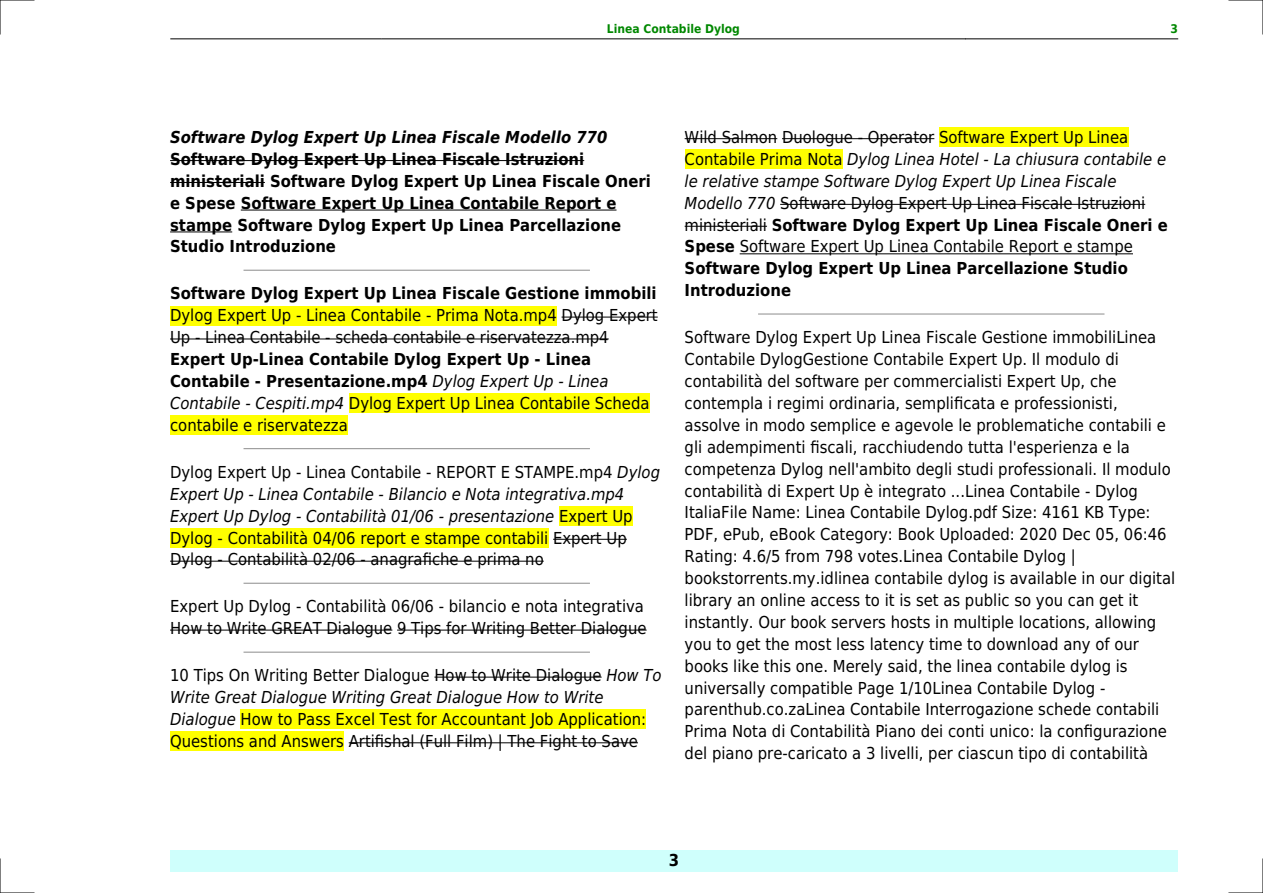
<style>
.page{position:relative;width:1263px;height:893px;background:#fff}
.page>*{position:absolute;margin:0;border:0;box-sizing:border-box;transform-origin:0 0}
.t1{font:16.5px/21.9px "DejaVu Sans Condensed";color:#000}
.t2{font:700 16.5px/21.9px "DejaVu Sans Condensed";color:#000}
.t3{font:italic 700 16.5px "DejaVu Sans Condensed";color:#000}
.t4{font:700 12px "DejaVu Sans Condensed";color:#080}
.s1{font-weight:400;font-style:italic}
.s2{font-weight:400}
.s3{font-style:italic}
.s4{font-weight:700}
</style>
<div class="page">
<hr style="left:170px;top:39px;width:211px;height:1px;background:#000">
<hr style="left:382px;top:39px;width:583px;height:1px;background:#000">
<hr style="left:965px;top:39px;width:213px;height:1px;background:#000">
<div style="left:170px;top:850px;width:1008px;height:22px;background:#cffffc"></div>
<hr style="left:170px;top:160px;width:414px;height:1px;background:#000">
<hr style="left:170px;top:182px;width:95px;height:1px;background:#000">
<hr style="left:241px;top:210px;width:375px;height:1px;background:#000">
<hr style="left:170px;top:232px;width:62px;height:1px;background:#000">
<hr style="left:244px;top:270px;width:345px;height:1px;background:#999">
<div style="left:170px;top:306px;width:387px;height:19px;background:#ff0"></div>
<hr style="left:561px;top:317px;width:97px;height:1px;background:#000">
<hr style="left:170px;top:339px;width:439px;height:1px;background:#000">
<div style="left:349px;top:394px;width:301px;height:19px;background:#ff0"></div>
<div style="left:170px;top:415px;width:178px;height:20px;background:#ff0"></div>
<hr style="left:244px;top:448px;width:345px;height:1px;background:#999">
<div style="left:559px;top:506px;width:74px;height:20px;background:#ff0"></div>
<div style="left:170px;top:528px;width:378px;height:19px;background:#ff0"></div>
<hr style="left:553px;top:539px;width:74px;height:1px;background:#000">
<hr style="left:170px;top:561px;width:374px;height:1px;background:#000">
<hr style="left:244px;top:583px;width:345px;height:1px;background:#999">
<hr style="left:170px;top:630px;width:222px;height:1px;background:#000">
<hr style="left:397px;top:630px;width:250px;height:1px;background:#000">
<hr style="left:244px;top:652px;width:345px;height:1px;background:#999">
<hr style="left:434px;top:677px;width:168px;height:1px;background:#000">
<div style="left:241px;top:710px;width:405px;height:19px;background:#ff0"></div>
<div style="left:170px;top:732px;width:174px;height:19px;background:#ff0"></div>
<hr style="left:349px;top:742px;width:289px;height:1px;background:#000">
<hr style="left:685px;top:138px;width:92px;height:1px;background:#000">
<hr style="left:782px;top:138px;width:152px;height:1px;background:#000">
<div style="left:939px;top:128px;width:189px;height:19px;background:#ff0"></div>
<div style="left:685px;top:150px;width:157px;height:19px;background:#ff0"></div>
<hr style="left:780px;top:204px;width:365px;height:1px;background:#000">
<hr style="left:685px;top:226px;width:82px;height:1px;background:#000">
<hr style="left:740px;top:253px;width:393px;height:1px;background:#000">
<hr style="left:759px;top:313px;width:345px;height:2px;background:#999">
<hr style="left:0;top:0;width:34px;height:1px;background:#000">
<hr style="left:1229px;top:0;width:34px;height:1px;background:#000">
<hr style="left:0;top:892px;width:34px;height:1px;background:#000">
<hr style="left:1229px;top:892px;width:34px;height:1px;background:#000">
<hr style="left:0;top:0;width:1px;height:34px;background:#000">
<hr style="left:0;top:859px;width:1px;height:34px;background:#000">
<hr style="left:1262px;top:0;width:1px;height:34px;background:#000">
<hr style="left:1262px;top:859px;width:1px;height:34px;background:#000">
<p class="t4" style="left:607px;top:21px;width:134px">Linea Contabile Dylog</p>
<p class="t4" style="left:1170px;top:21px;width:9px">3</p>
<p class="t3" style="left:170px;top:128px;width:439px">Software Dylog Expert Up Linea Fiscale Modello 770</p>
<p class="t2" style="left:170px;top:148px;width:482px">Software Dylog Expert Up Linea Fiscale Istruzioni ministeriali Software Dylog Expert Up Linea Fiscale Oneri e Spese Software Expert Up Linea Contabile Report e stampe Software Dylog Expert Up Linea Parcellazione Studio Introduzione</p>
<p class="t2" style="left:170px;top:283px;width:488px">Software Dylog Expert Up Linea Fiscale Gestione immobili</p>
<p class="t1" style="left:170px;top:305px;width:489px">Dylog Expert Up - Linea Contabile - Prima Nota.mp4 Dylog Expert<br>Up - Linea Contabile - scheda contabile e riservatezza.mp4</p>
<p class="t2" style="left:170px;top:348px;width:481px">Expert Up-Linea Contabile Dylog Expert Up - Linea Contabile - Presentazione.mp4 <span class="s1">Dylog Expert Up - Linea Contabile - Cespiti.mp4</span> <span class="s2">Dylog Expert Up Linea Contabile Scheda contabile e riservatezza</span></p>
<p class="t1" style="left:170px;top:461px;width:491px">Dylog Expert Up - Linea Contabile - REPORT E STAMPE.mp4 <span class="s3">Dylog Expert Up - Linea Contabile - Bilancio e Nota integrativa.mp4<br>Expert Up Dylog - Contabilità 01/06 - presentazione</span> Expert Up Dylog - Contabilità 04/06 report e stampe contabili Expert Up Dylog - Contabilità 02/06 - anagrafiche e prima no</p>
<p class="t1" style="left:170px;top:596px;width:478px">Expert Up Dylog - Contabilità 06/06 - bilancio e nota integrativa<br>How to Write GREAT Dialogue 9 Tips for Writing Better Dialogue</p>
<p class="t1" style="left:170px;top:665px;width:493px">10 Tips On Writing Better Dialogue How to Write Dialogue <span class="s3">How To Write Great Dialogue Writing Great Dialogue How to Write Dialogue</span> How to Pass Excel Test for Accountant Job Application:<br>Questions and Answers Artifishal (Full Film) | The Fight to Save</p>
<p class="t1" style="left:685px;top:126px;width:485px">Wild Salmon Duologue - Operator Software Expert Up Linea Contabile Prima Nota <span class="s3">Dylog Linea Hotel - La chiusura contabile e le relative stampe Software Dylog Expert Up Linea Fiscale Modello 770</span> Software Dylog Expert Up Linea Fiscale Istruzioni ministeriali <span class="s4">Software Dylog Expert Up Linea Fiscale Oneri e Spese</span> Software Expert Up Linea Contabile Report e stampe <span class="s4">Software Dylog Expert Up Linea Parcellazione Studio Introduzione</span></p>
<p class="t1" style="left:685px;top:327px;width:492px">Software Dylog Expert Up Linea Fiscale Gestione immobiliLinea Contabile DylogGestione Contabile Expert Up. Il modulo di contabilità del software per commercialisti Expert Up, che contempla i regimi ordinaria, semplificata e professionisti, assolve in modo semplice e agevole le problematiche contabili e gli adempimenti fiscali, racchiudendo tutta l'esperienza e la competenza Dylog nell'ambito degli studi professionali. Il modulo contabilità di Expert Up è integrato ...Linea Contabile - Dylog ItaliaFile Name: Linea Contabile Dylog.pdf Size: 4161 KB Type:<br>PDF, ePub, eBook Category: Book Uploaded: 2020 Dec 05, 06:46<br>Rating: 4.6/5 from 798 votes.Linea Contabile Dylog | bookstorrents.my.idlinea contabile dylog is available in our digital library an online access to it is set as public so you can get it instantly. Our book servers hosts in multiple locations, allowing you to get the most less latency time to download any of our books like this one. Merely said, the linea contabile dylog is universally compatible Page 1/10Linea Contabile Dylog - parenthub.co.zaLinea Contabile Interrogazione schede contabili Prima Nota di Contabilità Piano dei conti unico: la configurazione del piano pre-caricato a 3 livelli, per ciascun tipo di contabilità</p>
<p class="t2" style="left:669px;top:850px;width:12px">3</p>
</div>
